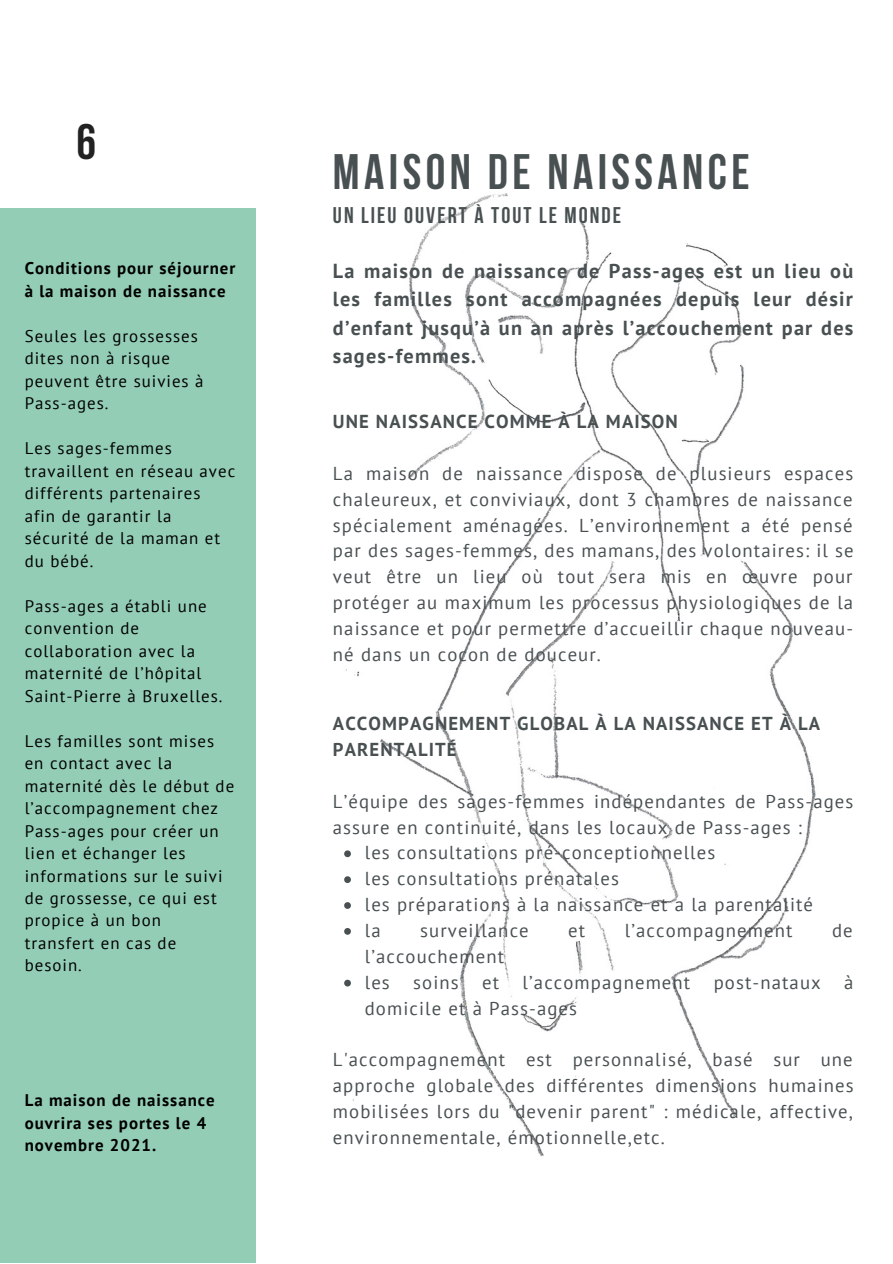
<style>
.page{position:relative;width:893px;height:1264px;background:#fff}
.page>*{position:absolute;margin:0;border:0;box-sizing:border-box;transform-origin:0 0}
.t1{font:700 49.65px "Bebas Neue";letter-spacing:.09em;color:#495052}
.t2{font:700 49.65px "Bebas Neue";color:#222}
.t3{font:700 22.65px "Bebas Neue";letter-spacing:.09em;color:#495052}
.t4{font:700 20.25px/28px "PT Sans";letter-spacing:.06em;color:#495052;text-align:justify}
.t5{font:18.75px/25.8px "PT Sans";letter-spacing:.06em;color:#495052}
.t6{font:700 18.75px/25.8px "PT Sans";letter-spacing:.06em;color:#495052}
.t7{font:16.8px/22.5px "PT Sans";letter-spacing:.06em;color:#000}
.t8{font:700 16.8px/22.5px "PT Sans";letter-spacing:.06em;color:#000}
</style>
<div class="page">
<div style="left:0;top:208px;width:255px;height:1054px;background:#93cdb6"></div>
<img style="left:345px;top:193px;width:471px;height:964px">
<svg style="left:344px;top:850px;width:7px;height:7px"></svg>
<svg style="left:344px;top:876px;width:7px;height:7px"></svg>
<svg style="left:344px;top:902px;width:7px;height:6px"></svg>
<svg style="left:344px;top:928px;width:7px;height:6px"></svg>
<svg style="left:344px;top:979px;width:7px;height:7px"></svg>
<h1 class="t2" style="left:76px;top:121px;width:21px">6</h1>
<p class="t8" style="left:25px;top:257px;width:212px">Conditions pour séjourner à la maison de naissance</p>
<p class="t7" style="left:25px;top:324px;width:180px">Seules les grossesses dites non à risque peuvent être suivies à<br>Pass-ages.</p>
<p class="t7" style="left:25px;top:436px;width:212px">Les sages-femmes travaillent en réseau avec différents partenaires<br>afin de garantir la sécurité de la maman et du bébé.</p>
<p class="t7" style="left:25px;top:594px;width:199px">Pass-ages a établi une convention de collaboration avec la maternité de l’hôpital<br>Saint-Pierre à Bruxelles.</p>
<p class="t7" style="left:25px;top:729px;width:211px">Les familles sont mises en contact avec la maternité dès le début de l’accompagnement chez<br>Pass-ages pour créer un lien et échanger les informations sur le suivi de grossesse, ce qui est propice à un bon transfert en cas de besoin.</p>
<p class="t8" style="left:25px;top:1088px;width:191px">La maison de naissance ouvrira ses portes le 4 novembre 2021.</p>
<h1 class="t1" style="left:333px;top:152px;width:418px">MAISON DE NAISSANCE</h1>
<p class="t3" style="left:333px;top:206px;width:290px">UN LIEU OUVERT À TOUT LE MONDE</p>
<p class="t4" style="left:333px;top:257px;width:522px">La maison de naissance de Pass-ages est un lieu où les familles sont accompagnées depuis leur désir d’enfant jusqu’à un an après l’accouchement par des sages-femmes.</p>
<p class="t6" style="left:333px;top:408px;width:346px">UNE NAISSANCE COMME À LA MAISON</p>
<p class="t5" style="left:333px;top:460px;width:522px;text-align:justify">La maison de naissance dispose de plusieurs espaces chaleureux, et conviviaux, dont 3 chambres de naissance spécialement aménagées. L’environnement a été pensé par des sages-femmes, des mamans, des volontaires: il se veut être un lieu où tout sera mis en œuvre pour protéger au maximum les processus physiologiques de la naissance et pour permettre d’accueillir chaque nouveau&shy;né dans un cocon de douceur.</p>
<p class="t6" style="left:333px;top:710px;width:488px">ACCOMPAGNEMENT GLOBAL À LA NAISSANCE ET À LA<br>PARENTALITÉ</p>
<p class="t5" style="left:333px;top:787px;width:522px">L’équipe des sages-femmes indépendantes de Pass-ages assure en continuité, dans les locaux de Pass-ages :</p>
<p class="t5" style="left:365px;top:839px;width:450px">les consultations pré-conceptionnelles<br>les consultations prénatales<br>les préparations à la naissance et a la parentalité la</p>
<p class="t5" style="left:420px;top:917px;width:110px">surveillance</p>
<p class="t5" style="left:568px;top:917px;width:18px">et</p>
<p class="t5" style="left:624px;top:917px;width:169px">l’accompagnement</p>
<p class="t5" style="left:832px;top:917px;width:22px">de</p>
<p class="t5" style="left:365px;top:943px;width:141px">l’accouchement les</p>
<p class="t5" style="left:413px;top:968px;width:47px">soins</p>
<p class="t5" style="left:482px;top:968px;width:18px">et</p>
<p class="t5" style="left:522px;top:968px;width:169px">l’accompagnement</p>
<p class="t5" style="left:713px;top:968px;width:109px">post-nataux</p>
<p class="t5" style="left:844px;top:968px;width:11px">à</p>
<p class="t5" style="left:365px;top:994px;width:214px">domicile et à Pass-ages</p>
<p class="t5" style="left:333px;top:1046px;width:522px;text-align:justify">L'accompagnement est personnalisé, basé sur une approche globale des différentes dimensions humaines mobilisées lors du "devenir parent" : médicale, affective, environnementale, émotionnelle,etc.</p>
</div>
